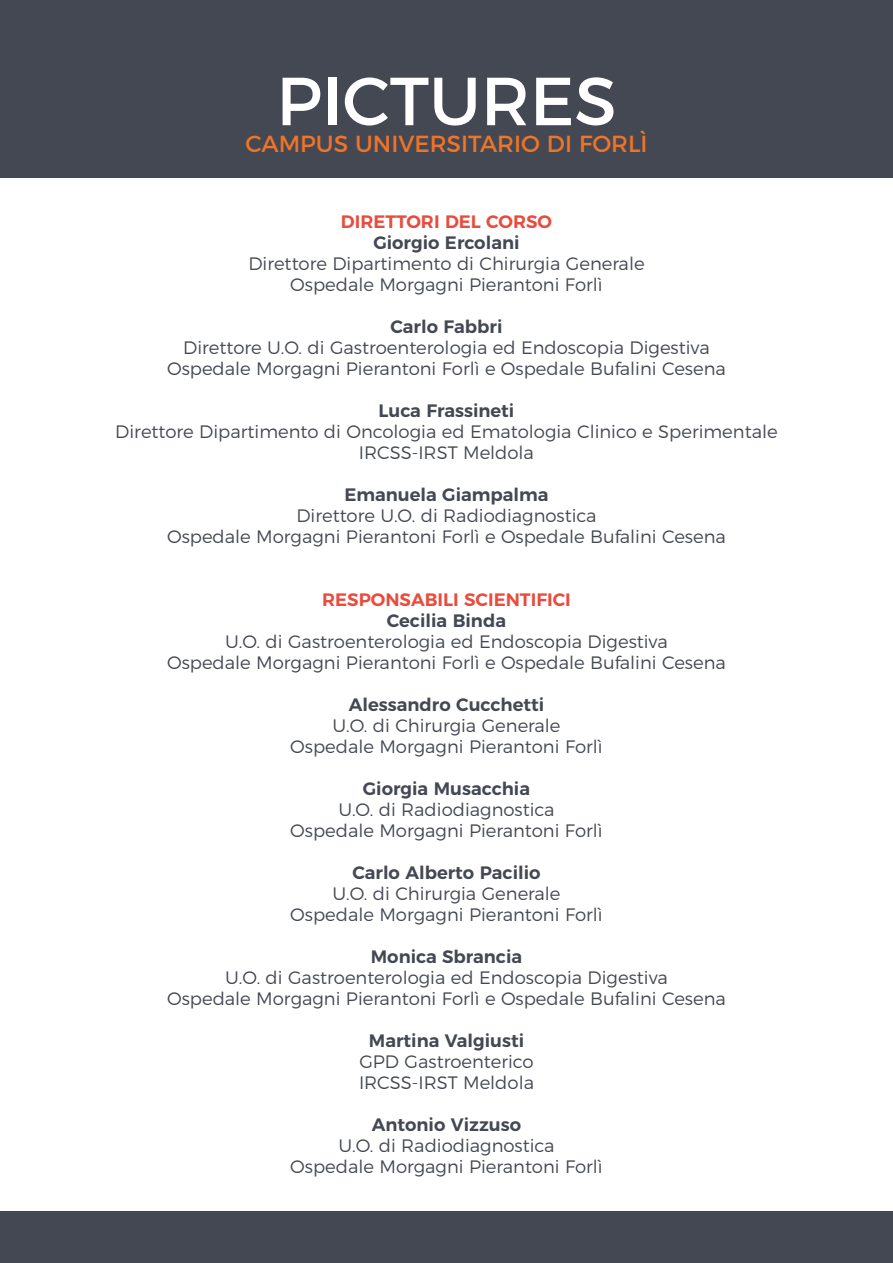
<style>
.page{position:relative;width:893px;height:1263px;background:#fff}
.page>*{position:absolute;margin:0;border:0;box-sizing:border-box;transform-origin:0 0}
.t1{font:67.8px "Montserrat";color:#fff}
.t2{font:23.25px "Montserrat";color:#ee7428}
.t3{font:300 18px/21px "Montserrat";color:#444853;text-align:center}
.t4{font:600 18px "Montserrat";color:#444853}
.t5{font:600 18px "Montserrat";color:#e94b3d}
</style>
<div class="page">
<div style="left:0;top:0;width:893px;height:178px;background:#444853"></div>
<div style="left:0;top:1212px;width:893px;height:51px;background:#444853"></div>
<h1 class="t1" style="left:276px;top:47px;width:342px">PICTURES</h1>
<p class="t2" style="left:245px;top:125px;width:404px">CAMPUS UNIVERSITARIO DI FORLÌ</p>
<p class="t5" style="left:341px;top:207px;width:213px">DIRETTORI DEL CORSO</p>
<p class="t4" style="left:373px;top:228px;width:148px">Giorgio Ercolani</p>
<p class="t3" style="left:248px;top:251px;width:398px">Direttore Dipartimento di Chirurgia Generale<br>Ospedale Morgagni Pierantoni Forlì</p>
<p class="t4" style="left:390px;top:312px;width:114px">Carlo Fabbri</p>
<p class="t3" style="left:167px;top:335px;width:560px">Direttore U.O. di Gastroenterologia ed Endoscopia Digestiva<br>Ospedale Morgagni Pierantoni Forlì e Ospedale Bufalini Cesena</p>
<p class="t4" style="left:379px;top:396px;width:137px">Luca Frassineti</p>
<p class="t3" style="left:115px;top:419px;width:664px">Direttore Dipartimento di Oncologia ed Ematologia Clinico e Sperimentale<br>IRCSS-IRST Meldola</p>
<p class="t4" style="left:344px;top:480px;width:206px">Emanuela Giampalma</p>
<p class="t3" style="left:167px;top:503px;width:560px">Direttore U.O. di Radiodiagnostica<br>Ospedale Morgagni Pierantoni Forlì e Ospedale Bufalini Cesena</p>
<p class="t5" style="left:322px;top:585px;width:250px">RESPONSABILI SCIENTIFICI</p>
<p class="t4" style="left:387px;top:606px;width:121px">Cecilia Binda</p>
<p class="t3" style="left:167px;top:630px;width:560px">U.O. di Gastroenterologia ed Endoscopia Digestiva<br>Ospedale Morgagni Pierantoni Forlì e Ospedale Bufalini Cesena</p>
<p class="t4" style="left:349px;top:690px;width:197px">Alessandro Cucchetti</p>
<p class="t3" style="left:290px;top:714px;width:314px">U.O. di Chirurgia Generale<br>Ospedale Morgagni Pierantoni Forlì</p>
<p class="t4" style="left:363px;top:774px;width:169px">Giorgia Musacchia</p>
<p class="t3" style="left:290px;top:798px;width:314px">U.O. di Radiodiagnostica<br>Ospedale Morgagni Pierantoni Forlì</p>
<p class="t4" style="left:352px;top:858px;width:190px">Carlo Alberto Pacilio</p>
<p class="t3" style="left:290px;top:882px;width:314px">U.O. di Chirurgia Generale<br>Ospedale Morgagni Pierantoni Forlì</p>
<p class="t4" style="left:371px;top:942px;width:153px">Monica Sbrancia</p>
<p class="t3" style="left:167px;top:966px;width:560px">U.O. di Gastroenterologia ed Endoscopia Digestiva<br>Ospedale Morgagni Pierantoni Forlì e Ospedale Bufalini Cesena</p>
<p class="t4" style="left:369px;top:1026px;width:157px">Martina Valgiusti</p>
<p class="t3" style="left:359px;top:1050px;width:177px;text-align:left">GPD Gastroenterico<br>IRCSS-IRST Meldola</p>
<p class="t4" style="left:372px;top:1110px;width:151px">Antonio Vizzuso</p>
<p class="t3" style="left:290px;top:1134px;width:314px">U.O. di Radiodiagnostica<br>Ospedale Morgagni Pierantoni Forlì</p>
</div>
